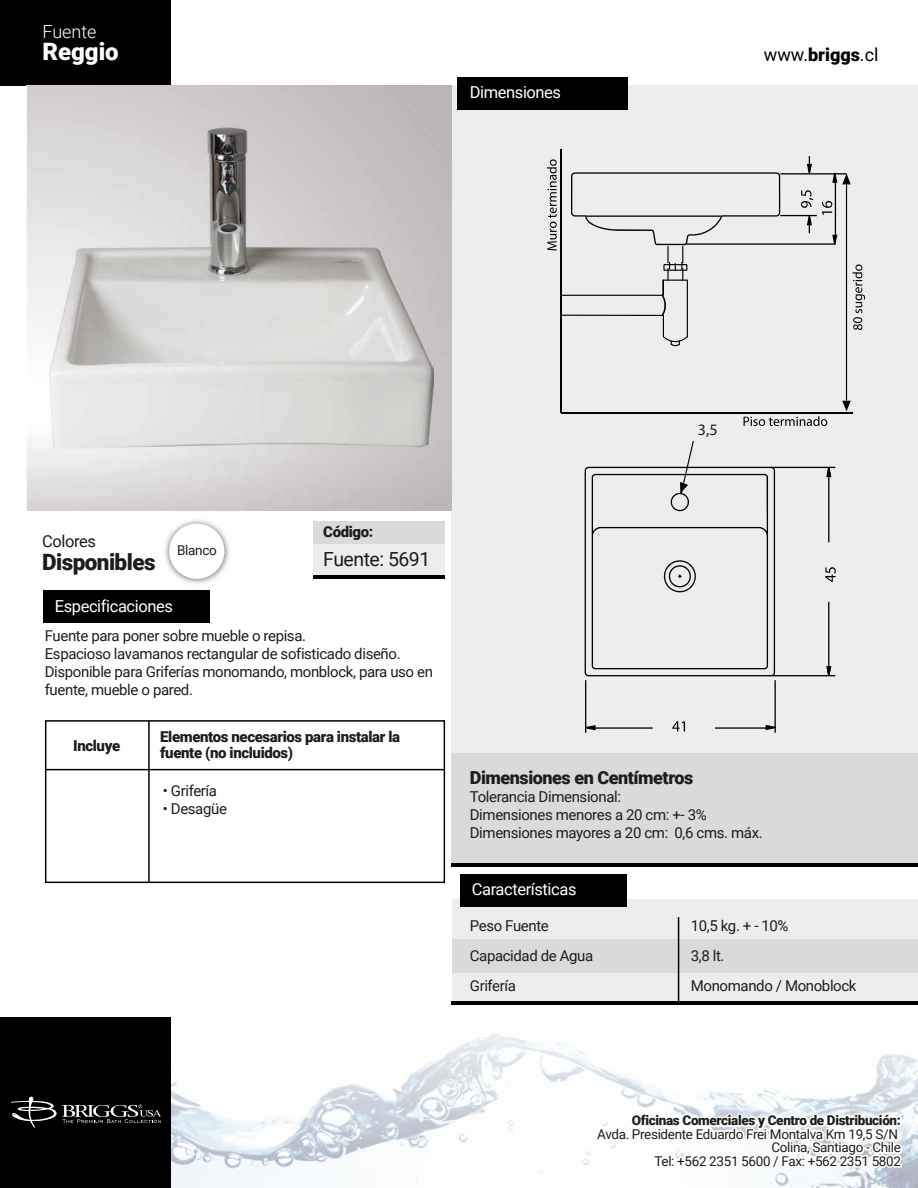
<style>
.page{position:relative;width:918px;height:1188px;background:#fff}
.page>*{position:absolute;margin:0;border:0;box-sizing:border-box;transform-origin:0 0}
.t1{font:900 24px "Roboto";color:#fff}
.t2{font:900 22.5px "Roboto";letter-spacing:-.025em;color:#1d1d1b}
.t3{font:19.5px "Roboto";letter-spacing:-.025em;color:#1d1d1b}
.t4{font:900 18px "Roboto";letter-spacing:-.025em;color:#1d1d1b}
.t5{font:18px "Roboto";color:#020202}
.t6{font:300 18px "Roboto";color:#fff}
.t7{font:16.5px "Roboto";letter-spacing:-.025em;color:#fff}
.t8{font:16.5px "Roboto";letter-spacing:-.025em;color:#1d1d1b}
.t9{font:15.9px "Myriad Pro";color:#1d1d1b}
.t10{font:15px/18px "Roboto";letter-spacing:-.025em;color:#1d1d1b}
.t11{font:900 15px/16.5px "Roboto";letter-spacing:-.025em;color:#1d1d1b}
.t12{font:13.5px/13.5px "Roboto";letter-spacing:-.025em;color:#1d1d1b;text-align:right}
.t13{font:900 13.5px "Roboto";letter-spacing:-.025em;color:#1d1d1b}
.s1{font-weight:900}
</style>
<div class="page">
<img style="left:170px;top:1017px;width:748px;height:171px">
<div style="left:453px;top:899px;width:465px;height:104px;background:#ededeb"></div>
<div style="left:453px;top:939px;width:465px;height:34px;background:#dadada"></div>
<div style="left:0;top:1018px;width:170px;height:170px;background:#000"></div>
<div style="left:0;top:0;width:170px;height:85px;background:#000"></div>
<div style="left:452px;top:85px;width:466px;height:668px;background:#ededeb"></div>
<div style="left:452px;top:753px;width:466px;height:114px;background:#dadada"></div>
<hr style="left:452px;top:863px;width:466px;height:4px;background:#000">
<hr style="left:452px;top:1001px;width:466px;height:4px;background:#000">
<div style="left:458px;top:77px;width:170px;height:33px;background:#000"></div>
<div style="left:43px;top:590px;width:166px;height:33px;background:#000"></div>
<div style="left:460px;top:874px;width:166px;height:33px;background:#000"></div>
<img style="left:165px;top:520px;width:64px;height:64px">
<div style="left:169px;top:524px;width:55px;height:55px;background:#fff;border-radius:50%"></div>
<div style="left:313px;top:521px;width:132px;height:22px;background:#dadada"></div>
<div style="left:313px;top:545px;width:132px;height:34px;background:#ededeb"></div>
<hr style="left:313px;top:576px;width:132px;height:3px;background:#000">
<hr style="left:678px;top:917px;width:1px;height:86px;background:#000">
<div style="left:45px;top:720px;width:400px;height:163px;border:1px solid #000"></div>
<hr style="left:148px;top:721px;width:2px;height:161px;background:#000">
<hr style="left:46px;top:769px;width:398px;height:1px;background:#000">
<svg style="left:596px;top:1113px;width:306px;height:55px"></svg>
<svg style="left:11px;top:1097px;width:150px;height:31px"></svg>
<img style="left:26px;top:85px;width:426px;height:426px">
<hr style="left:775px;top:680px;width:1px;height:53px;background:#000101">
<hr style="left:715px;top:727px;width:52px;height:2px;background:#000101">
<hr style="left:594px;top:727px;width:59px;height:2px;background:#000101">
<hr style="left:585px;top:680px;width:1px;height:53px;background:#000101">
<svg style="left:586px;top:725px;width:10px;height:5px"></svg>
<svg style="left:766px;top:725px;width:10px;height:5px"></svg>
<svg style="left:585px;top:467px;width:250px;height:209px"></svg>
<svg style="left:826px;top:666px;width:5px;height:10px"></svg>
<svg style="left:771px;top:467px;width:64px;height:75px"></svg>
<svg style="left:825px;top:567px;width:11px;height:15px"></svg>
<svg style="left:672px;top:721px;width:13px;height:11px"></svg>
<hr style="left:560px;top:149px;width:2px;height:264px;background:#000101">
<hr style="left:561px;top:412px;width:292px;height:2px;background:#000101">
<svg style="left:744px;top:416px;width:83px;height:10px"></svg>
<hr style="left:846px;top:174px;width:1px;height:227px;background:#000101">
<svg style="left:547px;top:156px;width:318px;height:190px"></svg>
<svg style="left:842px;top:401px;width:9px;height:10px"></svg>
<svg style="left:680px;top:441px;width:15px;height:53px"></svg>
<p class="t6" style="left:42px;top:18px;width:56px">Fuente</p>
<h1 class="t1" style="left:42px;top:35px;width:78px">Reggio</h1>
<p class="t7" style="left:470px;top:81px;width:93px">Dimensiones</p>
<p class="t5" style="left:764px;top:42px;width:116px">www.<span class="s1">briggs</span>.cl</p>
<p class="t8" style="left:42px;top:530px;width:55px">Colores</p>
<h2 class="t2" style="left:42px;top:546px;width:115px">Disponibles</h2>
<p class="t12" style="left:177px;top:543px;width:41px">Blanco</p>
<p class="t7" style="left:55px;top:594px;width:120px">Especificaciones</p>
<p class="t11" style="left:323px;top:523px;width:52px">Código:</p>
<h3 class="t3" style="left:323px;top:545px;width:109px">Fuente: 5691</h3>
<p class="t10" style="left:45px;top:626px;width:390px">Fuente para poner sobre mueble o repisa.<br>Espacioso lavamanos rectangular de sofisticado diseño.<br>Disponible para Griferías monomando, monblock, para uso en fuente, mueble o pared.</p>
<p class="t11" style="left:73px;top:737px;width:48px">Incluye</p>
<p class="t11" style="left:160px;top:728px;width:241px">Elementos necesarios para instalar la fuente (no incluidos)</p>
<p class="t10" style="left:163px;top:781px;width:56px">• Grifería</p>
<p class="t10" style="left:163px;top:799px;width:66px">• Desagüe</p>
<p class="t9" style="left:698px;top:420px;width:21px">3,5</p>
<p class="t4" style="left:470px;top:765px;width:225px">Dimensiones en Centímetros</p>
<p class="t10" style="left:470px;top:787px;width:294px">Tolerancia Dimensional:<br>Dimensiones menores a 20 cm: +- 3%<br>Dimensiones mayores a 20 cm: 0,6 cms. máx.</p>
<p class="t7" style="left:472px;top:878px;width:106px">Características</p>
<p class="t10" style="left:470px;top:910px;width:125px;line-height:30px">Peso Fuente<br>Capacidad de Agua<br>Grifería</p>
<p class="t10" style="left:691px;top:910px;width:167px;line-height:30px">10,5 kg. + - 10%<br>3,8 lt.<br>Monomando / Monoblock</p>
<p class="t13" style="left:632px;top:1111px;width:271px">Oficinas Comerciales y Centro de Distribución:</p>
<p class="t12" style="left:597px;top:1127px;width:305px">Avda. Presidente Eduardo Frei Montalva Km 19,5 S/N<br>Colina, Santiago - Chile<br>Tel: +562 2351 5600 / Fax: +562 2351 5802</p>
</div>
